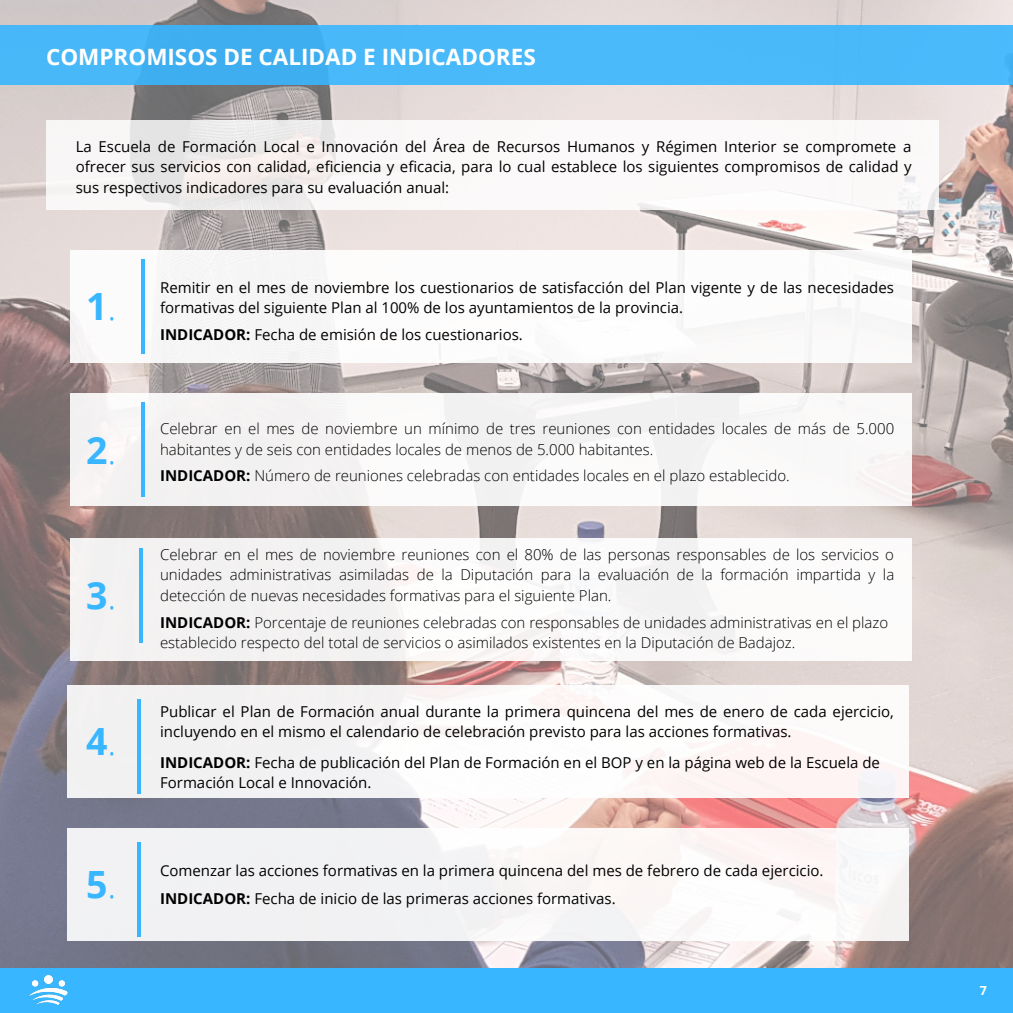
<style>
.page{position:relative;width:1013px;height:1013px;background:#fff}
.page>*{position:absolute;margin:0;border:0;box-sizing:border-box;transform-origin:0 0}
.t1{font:700 37.5px "Open Sans";color:#38b6ff}
.t2{font:700 22.5px "Open Sans";color:#fff}
.t3{font:15px/20.6px "Open Sans";color:#000}
.t4{font:300 15px/20.6px "Open Sans";color:#000}
.t5{font:700 12.5px "Open Sans";color:#fff}
.s1{font-weight:300}
.s2{font-weight:700}
</style>
<div class="page">
<img style="left:0;top:0;width:1012px;height:968px">
<div style="left:70px;top:250px;width:841px;height:113px;background:#fff"></div>
<div style="left:0;top:25px;width:1012px;height:59px;background:#4ab9fa"></div>
<div style="left:0;top:968px;width:1012px;height:44px;background:#38b6ff"></div>
<img style="left:29px;top:975px;width:39px;height:30px">
<hr style="left:141px;top:259px;width:3px;height:94px;background:#38b6ff">
<div style="left:70px;top:393px;width:841px;height:113px;background:#f6f4f4"></div>
<div style="left:70px;top:537px;width:841px;height:123px;background:#f8f6f6"></div>
<div style="left:68px;top:685px;width:841px;height:112px;background:#fcf4f4"></div>
<hr style="left:141px;top:402px;width:3px;height:95px;background:#38b6ff">
<hr style="left:139px;top:548px;width:3px;height:94px;background:#38b6ff">
<hr style="left:137px;top:699px;width:3px;height:94px;background:#38b6ff">
<svg style="left:46px;top:120px;width:892px;height:89px"></svg>
<div style="left:68px;top:828px;width:841px;height:112px;background:#f3f2f4"></div>
<hr style="left:137px;top:841px;width:3px;height:95px;background:#38b6ff">
<p class="t2" style="left:46px;top:41px;width:491px">COMPROMISOS DE CALIDAD E INDICADORES</p>
<p class="t3" style="left:76px;top:135px;width:837px;text-align:justify">La Escuela de Formación Local e Innovación del Área de Recursos Humanos y Régimen Interior se compromete a ofrecer sus servicios con calidad, eficiencia y eficacia, para lo cual establece los siguientes compromisos de calidad y sus respectivos indicadores para su evaluación anual:</p>
<p class="t1" style="left:86px;top:280px;width:32px">1<span class="s1">.</span></p>
<p class="t1" style="left:86px;top:423px;width:32px">2<span class="s1">.</span></p>
<p class="t1" style="left:86px;top:569px;width:32px">3<span class="s1">.</span></p>
<p class="t1" style="left:86px;top:715px;width:32px">4<span class="s1">.</span></p>
<p class="t3" style="left:160px;top:276px;width:735px">Remitir en el mes de noviembre los cuestionarios de satisfacción del Plan vigente y de las necesidades formativas del siguiente Plan al 100% de los ayuntamientos de la provincia.</p>
<p class="t3" style="left:160px;top:324px;width:364px"><span class="s2">INDICADOR:</span> Fecha de emisión de los cuestionarios.</p>
<p class="t4" style="left:160px;top:418px;width:735px">Celebrar en el mes de noviembre un mínimo de tres reuniones con entidades locales de más de 5.000 habitantes y de seis con entidades locales de menos de 5.000 habitantes.</p>
<p class="t4" style="left:160px;top:464px;width:631px"><span class="s2">INDICADOR:</span> Número de reuniones celebradas con entidades locales en el plazo establecido.</p>
<p class="t4" style="left:160px;top:543px;width:735px;text-align:justify">Celebrar en el mes de noviembre reuniones con el 80% de las personas responsables de los servicios o unidades administrativas asimiladas de la Diputación para la evaluación de la formación impartida y la detección de nuevas necesidades formativas para el siguiente Plan.</p>
<p class="t4" style="left:160px;top:611px;width:729px"><span class="s2">INDICADOR:</span> Porcentaje de reuniones celebradas con responsables de unidades administrativas en el plazo establecido respecto del total de servicios o asimilados existentes en la Diputación de Badajoz.</p>
<p class="t3" style="left:160px;top:700px;width:735px">Publicar el Plan de Formación anual durante la primera quincena del mes de enero de cada ejercicio, incluyendo en el mismo el calendario de celebración previsto para las acciones formativas.</p>
<p class="t3" style="left:160px;top:751px;width:721px"><span class="s2">INDICADOR:</span> Fecha de publicación del Plan de Formación en el BOP y en la página web de la Escuela de<br>Formación Local e Innovación.</p>
<p class="t1" style="left:86px;top:858px;width:32px">5<span class="s1">.</span></p>
<p class="t3" style="left:160px;top:860px;width:665px">Comenzar las acciones formativas en la primera quincena del mes de febrero de cada ejercicio.</p>
<p class="t3" style="left:160px;top:887px;width:457px"><span class="s2">INDICADOR:</span> Fecha de inicio de las primeras acciones formativas.</p>
<p class="t5" style="left:979px;top:981px;width:9px">7</p>
</div>
